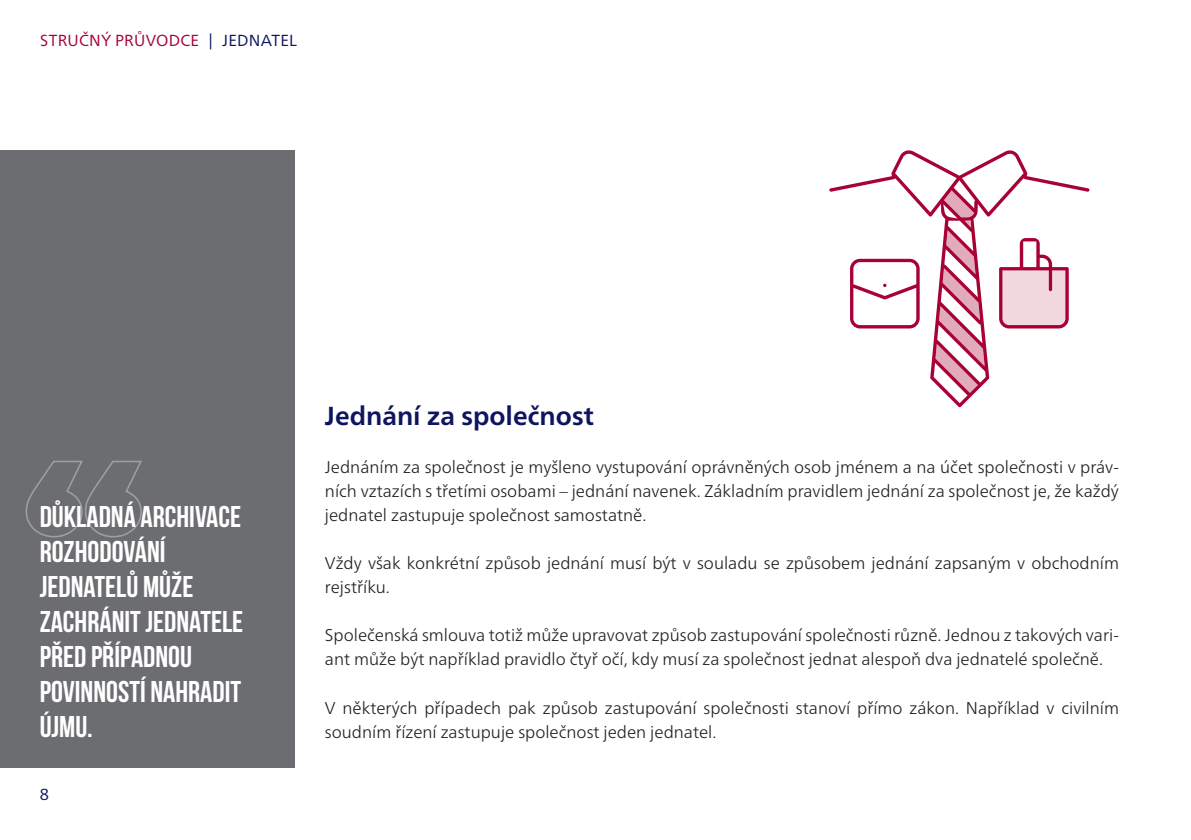
<style>
.page{position:relative;width:1191px;height:840px;background:#fff}
.page>*{position:absolute;margin:0;border:0;box-sizing:border-box;transform-origin:0 0}
.t1{font:700 30px/35px "Bebas Neue";color:#fff}
.t2{font:700 26px "Frutiger Neue LTW1 G";color:#0e1560}
.t3{font:300 17px/24px "Frutiger Neue LTW1 G";color:#231f20}
.t4{font:16px "Frutiger Neue LTW1 G";letter-spacing:.015em;color:#a80235}
.t5{font:16px "Frutiger Neue LTW1 G";color:#0e1560}
.s1{color:#0e1560}
</style>
<div class="page">
<div style="left:0;top:150px;width:295px;height:617px;background:#6c6d70"></div>
<svg style="left:25px;top:460px;width:117px;height:78px"></svg>
<svg style="left:829px;top:150px;width:260px;height:257px"></svg>
<svg style="left:935px;top:190px;width:49px;height:202px"></svg>
<svg style="left:999px;top:238px;width:69px;height:90px"></svg>
<p class="t4" style="left:40px;top:29px;width:258px">STRUČNÝ PRŮVODCE <span class="s1">| JEDNATEL</span></p>
<p class="t1" style="left:40px;top:498px;width:205px">DŮKLADNÁ ARCHIVACE<br>ROZHODOVÁNÍ<br>JEDNATELŮ MŮŽE<br>ZACHRÁNIT JEDNATELE<br>PŘED PŘÍPADNOU<br>POVINNOSTÍ NAHRADIT<br>ÚJMU.</p>
<p class="t5" style="left:40px;top:782px;width:11px">8</p>
<p class="t2" style="left:325px;top:397px;width:270px">Jednání za společnost</p>
<p class="t3" style="left:325px;top:454px;width:795px;text-align:justify">Jednáním za společnost je myšleno vystupování oprávněných osob jménem a na účet společnosti v práv&shy;ních vztazích s třetími osobami – jednání navenek. Základním pravidlem jednání za společnost je, že každý jednatel zastupuje společnost samostatně.</p>
<p class="t3" style="left:325px;top:550px;width:795px">Vždy však konkrétní způsob jednání musí být v souladu se způsobem jednání zapsaným v obchodním rejstříku.</p>
<p class="t3" style="left:325px;top:622px;width:795px">Společenská smlouva totiž může upravovat způsob zastupování společnosti různě. Jednou z takových vari&shy;ant může být například pravidlo čtyř očí, kdy musí za společnost jednat alespoň dva jednatelé společně.</p>
<p class="t3" style="left:325px;top:694px;width:795px">V některých případech pak způsob zastupování společnosti stanoví přímo zákon. Například v civilním soudním řízení zastupuje společnost jeden jednatel.</p>
</div>
